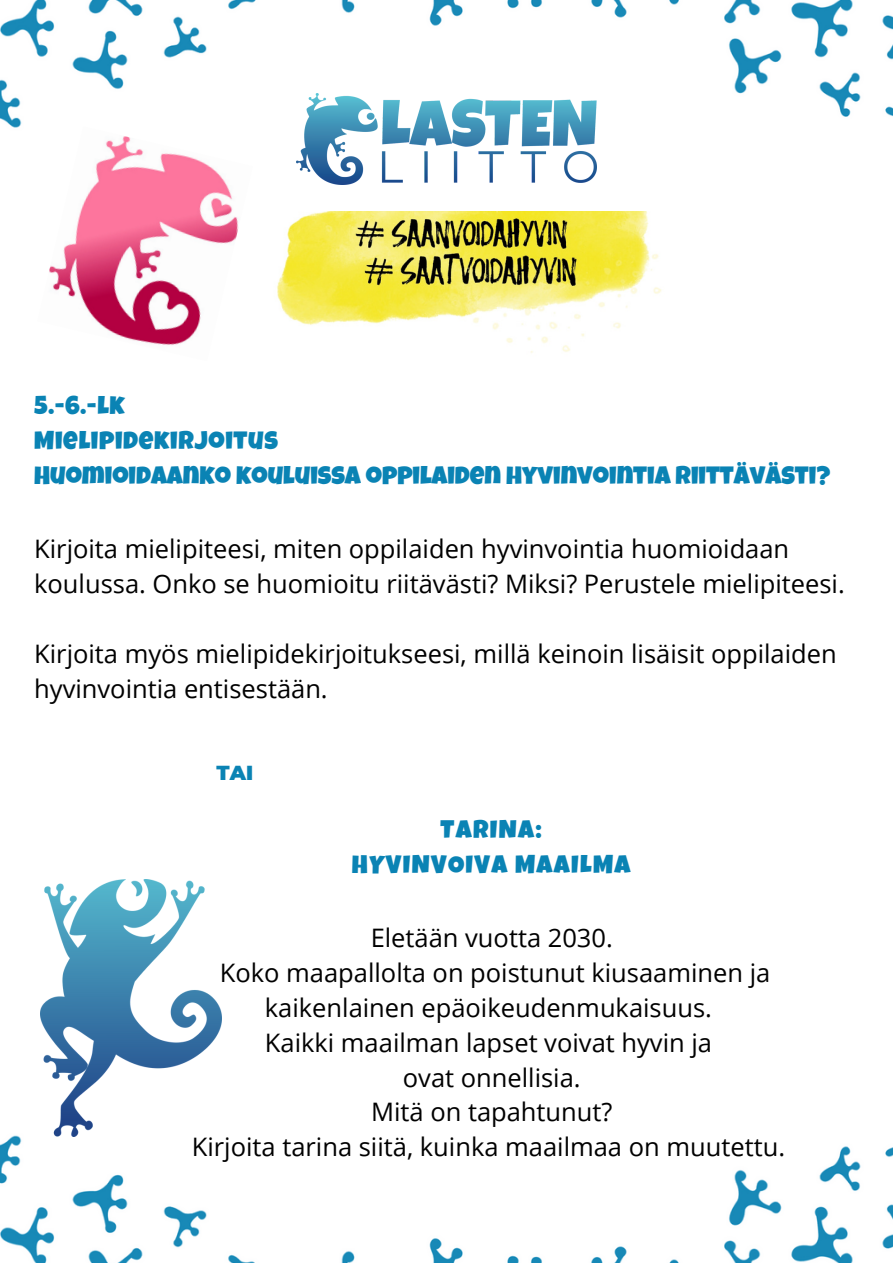
<style>
.page{position:relative;width:893px;height:1264px;background:#fff}
.page>*{position:absolute;margin:0;border:0;box-sizing:border-box;transform-origin:0 0}
.t1{font:25.5px/34.8px "Open Sans";color:#000}
.t2{font:25.5px "Luckiest Guy";color:#0a83b4}
.t3{font:25.5px "Luckiest Guy";letter-spacing:.03em;color:#0a83b4}
.t4{font:25.5px "Luckiest Guy";letter-spacing:.055em;color:#0a83b4}
.t5{font:900 20.25px "Montserrat";color:#0a83b4}
</style>
<div class="page">
<img style="left:277px;top:211px;width:385px;height:142px">
<img style="left:0;top:0;width:892px;height:185px">
<img style="left:297px;top:93px;width:299px;height:91px">
<img style="left:0;top:1135px;width:892px;height:127px">
<img style="left:37px;top:126px;width:216px;height:219px">
<img style="left:40px;top:879px;width:181px;height:257px">
<p class="t2" style="left:34px;top:396px;width:92px">5.-6.-LK</p>
<p class="t3" style="left:34px;top:431px;width:245px">MIELIPIDEKIRJOITUS</p>
<p class="t2" style="left:34px;top:466px;width:797px">HUOMIOIDAANKO KOULUISSA OPPILAIDEN HYVINVOINTIA RIITTÄVÄSTI?</p>
<p class="t1" style="left:34px;top:531px;width:812px">Kirjoita mielipiteesi, miten oppilaiden hyvinvointia huomioidaan koulussa. Onko se huomioitu riitävästi? Miksi? Perustele mielipiteesi.</p>
<p class="t1" style="left:34px;top:635px;width:804px">Kirjoita myös mielipidekirjoitukseesi, millä keinoin lisäisit oppilaiden hyvinvointia entisestään.</p>
<p class="t5" style="left:216px;top:760px;width:38px">TAI</p>
<p class="t2" style="left:440px;top:820px;width:103px">TARINA:</p>
<p class="t4" style="left:352px;top:854px;width:280px">HYVINVOIVA MAAILMA</p>
<p class="t1" style="left:370px;top:919px;width:244px">Eletään vuotta 2030.</p>
<p class="t1" style="left:220px;top:954px;width:552px;text-align:center">Koko maapallolta on poistunut kiusaaminen ja kaikenlainen epäoikeudenmukaisuus.</p>
<p class="t1" style="left:265px;top:1024px;width:448px">Kaikki maailman lapset voivat hyvin ja</p>
<p class="t1" style="left:403px;top:1059px;width:179px">ovat onnellisia.</p>
<p class="t1" style="left:371px;top:1094px;width:243px">Mitä on tapahtunut?</p>
<p class="t1" style="left:192px;top:1128px;width:594px">Kirjoita tarina siitä, kuinka maailmaa on muutettu.</p>
</div>
